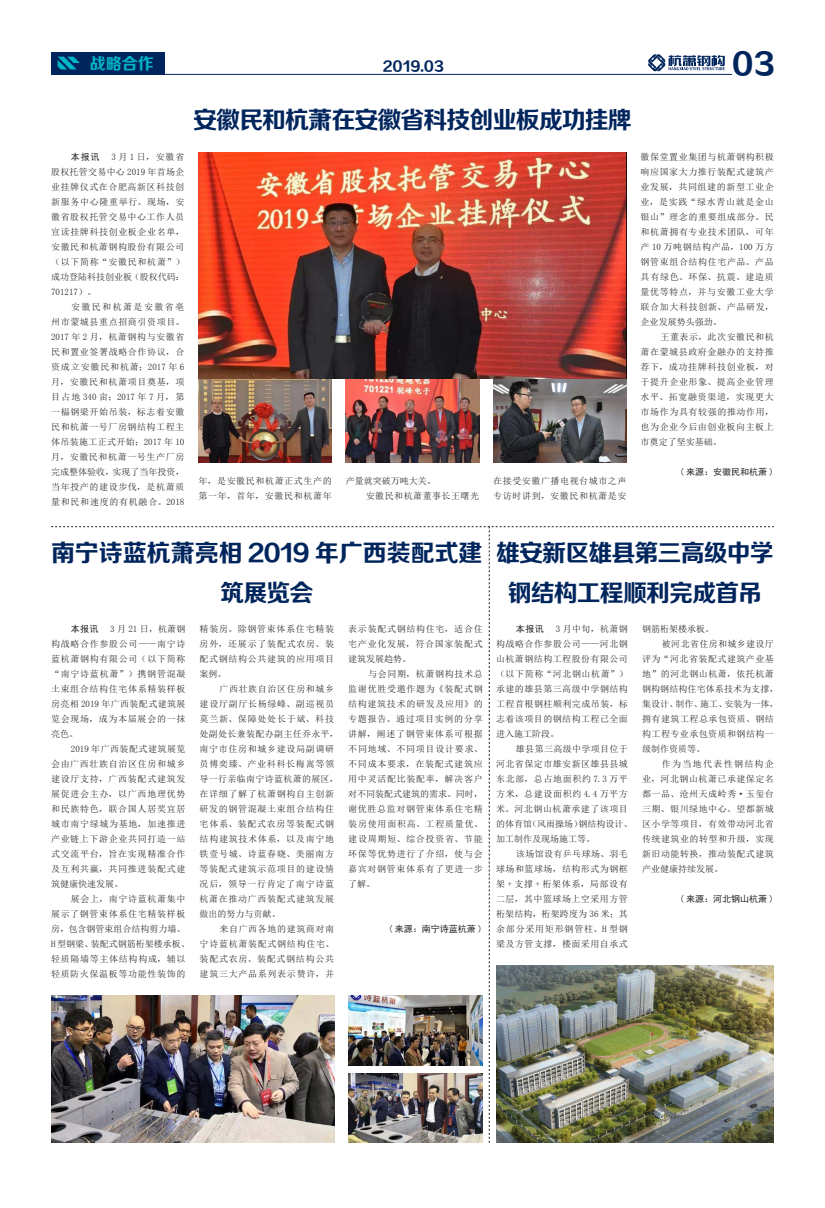
<style>
.page{position:relative;width:825px;height:1208px;background:#fff}
.page>*{position:absolute;margin:0;border:0;box-sizing:border-box;transform-origin:0 0}
.t1{font:30px "FZZCHJW GB1 0";color:#00255d}
.t2{font:24px/40px "FZZCHJW GB1 0";letter-spacing:-.04em;color:#00255d;text-align:center}
.t3{font:24px/40px "FZZCHJW GB1 0";color:#00255d;text-align:center}
.t4{font:16px "FZZCHJW GB1 0";color:#00b5c8}
.t5{font:14px "FZZCHJW GB1 0";color:#00255d}
.t6{font:9px/15px "Sim Sun";letter-spacing:.065em;color:#231f20;text-align:justify}
.t7{font:9px "Sim Hei";color:#231f20}
.t8{font:9px "Sim Sun";color:#231f20}
.t9{font:9px "Sim Sun";letter-spacing:.01em;color:#231f20}
.t10{font:9px "Sim Sun";letter-spacing:.04em;color:#231f20}
.t11{font:9px "Sim Sun";letter-spacing:.145em;color:#231f20}
</style>
<div class="page">
<div style="left:80px;top:52px;width:85px;height:22px;background:#00255d"></div>
<hr style="left:52px;top:74px;width:680px;height:1px;background:#00255d">
<div style="left:52px;top:52px;width:28px;height:22px;background:#00255d"></div>
<svg style="left:58px;top:57px;width:22px;height:12px"></svg>
<svg style="left:648px;top:54px;width:77px;height:17px"></svg>
<svg style="left:51px;top:526px;width:723px;height:616px"></svg>
<img style="left:496px;top:965px;width:278px;height:177px">
<img style="left:348px;top:995px;width:135px;height:70px">
<img style="left:348px;top:1073px;width:134px;height:69px">
<img style="left:51px;top:995px;width:283px;height:147px">
<img style="left:198px;top:378px;width:134px;height:84px">
<img style="left:346px;top:378px;width:133px;height:84px">
<img style="left:493px;top:378px;width:133px;height:84px">
<img style="left:198px;top:152px;width:428px;height:226px">
<h3 class="t4" style="left:90px;top:55px;width:66px">战略合作</h3>
<h3 class="t5" style="left:383px;top:59px;width:63px">2019.03</h3>
<h1 class="t1" style="left:732px;top:48px;width:44px">03</h1>
<p class="t6" style="left:51px;top:149px;width:135px;text-indent:60px">3 月 1 日，安徽省股权托管交易中心 2019 年首场企业挂牌仪式在合肥高新区科技创新服务中心隆重举行。现场，安徽省股权托管交易中心工作人员宣读挂牌科技创业板企业名单，安徽民和杭萧钢构股份有限公司（以下简称“安徽民和杭萧”）成功登陆科技创业板（股权代码：701217）。</p>
<p class="t6" style="left:51px;top:299px;width:135px;text-indent:20px">安徽民和杭萧是安徽省亳州市蒙城县重点招商引资项目。2017 年 2 月，杭萧钢构与安徽省民和置业签署战略合作协议，合资成立安徽民和杭萧；2017 年 6月，安徽民和杭萧项目奠基，项目占地 340 亩；2017 年 7 月，第一榀钢梁开始吊装，标志着安徽民和杭萧一号厂房钢结构工程主体吊装施工正式开始；2017 年 10月，安徽民和杭萧一号生产厂房完成整体验收，实现了当年投资，当年投产的建设步伐，是杭萧质量和民和速度的有机融合。2018</p>
<p class="t7" style="left:71px;top:152px;width:30px">本报讯</p>
<h2 class="t2" style="left:193px;top:102px;width:440px">安徽民和杭萧在安徽省科技创业板成功挂牌</h2>
<p class="t6" style="left:199px;top:473px;width:135px">年，是安徽民和杭萧正式生产的第一年，首年，安徽民和杭萧年</p>
<p class="t6" style="left:366px;top:473px;width:115px;text-indent:-20px">产量就突破万吨大关。<br>安徽民和杭萧董事长王曙光</p>
<p class="t6" style="left:493px;top:473px;width:135px">在接受安徽广播电视台城市之声专访时讲到，安徽民和杭萧是安</p>
<p class="t6" style="left:641px;top:149px;width:135px">徽保堂置业集团与杭萧钢构积极响应国家大力推行装配式建筑产业发展，共同组建的新型工业企业，是实践“绿水青山就是金山银山”理念的重要组成部分。民和杭萧拥有专业技术团队，可年产 10 万吨钢结构产品，100 万方钢管束组合结构住宅产品。产品具有绿色、环保、抗震、建造质量优等特点，并与安徽工业大学联合加大科技创新、产品研发，企业发展势头强劲。</p>
<p class="t6" style="left:641px;top:329px;width:135px;text-indent:20px">王董表示，此次安徽民和杭萧在蒙城县政府金融办的支持推荐下，成功挂牌科技创业板，对于提升企业形象、提高企业管理水平、拓宽融资渠道，实现更大市场作为具有较强的推动作用，也为企业今后由创业板向主板上市奠定了坚实基础。</p>
<p class="t7" style="left:679px;top:467px;width:96px">( 来源：安徽民和杭萧 )</p>
<h2 class="t3" style="left:51px;top:534px;width:433px">南宁诗蓝杭萧亮相 2019 年广西装配式建筑展览会</h2>
<p class="t6" style="left:51px;top:621px;width:136px;text-indent:59px">3 月 21 日，杭萧钢构战略合作参股公司——南宁诗蓝杭萧钢构有限公司（以下简称“南宁诗蓝杭萧”）携钢管混凝土束组合结构住宅体系精装样板房亮相 2019 年广西装配式建筑展览会现场，成为本届展会的一抹亮色。</p>
<p class="t6" style="left:51px;top:741px;width:136px;text-indent:20px">2019 年广西装配式建筑展览会由广西壮族自治区住房和城乡建设厅支持，广西装配式建筑发展促进会主办，以广西地理优势和民族特色，联合国人居奖宜居城市南宁绿城为基地，加速推进产业链上下游企业共同打造一站式交流平台，旨在实现精准合作及互利共赢，共同推进装配式建筑健康快速发展。</p>
<p class="t6" style="left:51px;top:891px;width:140px;text-align:left;text-indent:20px">展会上，南宁诗蓝杭萧集中展示了钢管束体系住宅精装样板房，包含钢管束组合结构剪力墙、<br>H 型钢梁、装配式钢筋桁架楼承板、轻质隔墙等主体结构构成，辅以轻质防火保温板等功能性装饰的</p>
<p class="t7" style="left:71px;top:624px;width:29px">本报讯</p>
<p class="t6" style="left:200px;top:621px;width:136px">精装房。除钢管束体系住宅精装房外，还展示了装配式农房、装配式钢结构公共建筑的应用项目案例。</p>
<p class="t6" style="left:200px;top:681px;width:140px;text-align:left;text-indent:20px">广西壮族自治区住房和城乡建设厅副厅长杨绿峰、副巡视员莫兰新、保障处处长于斌、科技处副处长兼装配办副主任乔永平，南宁市住房和城乡建设局副调研员傅奕臻、产业科科长梅嵩等领导一行亲临南宁诗蓝杭萧的展区，在详细了解了杭萧钢构自主创新研发的钢管混凝土束组合结构住宅体系、装配式农房等装配式钢结构建筑技术体系，以及南宁地铁壹号城、诗蓝春晓、美丽南方等装配式建筑示范项目的建设情况后，领导一行肯定了南宁诗蓝杭萧在推动广西装配式建筑发展做出的努力与贡献。</p>
<p class="t6" style="left:200px;top:921px;width:136px;text-indent:20px">来自广西各地的建筑商对南宁诗蓝杭萧装配式钢结构住宅、装配式农房、装配式钢结构公共建筑三大产品系列表示赞许，并</p>
<p class="t6" style="left:348px;top:621px;width:136px">表示装配式钢结构住宅，适合住宅产业化发展，符合国家装配式建筑发展趋势。</p>
<p class="t6" style="left:348px;top:666px;width:136px;text-indent:20px">与会同期，杭萧钢构技术总监谢优胜受邀作题为《装配式钢结构建筑技术的研发及应用》的专题报告。通过项目实例的分享讲解，阐述了钢管束体系可根据不同地域、不同项目设计要求、不同成本要求，在装配式建筑应用中灵活配比装配率，解决客户对不同装配式建筑的需求。同时，谢优胜总监对钢管束体系住宅精装房使用面积高、工程质量优、建设周期短、综合投资省、节能环保等优势进行了介绍，使与会嘉宾对钢管束体系有了更进一步了解。</p>
<p class="t7" style="left:388px;top:924px;width:96px">( 来源：南宁诗蓝杭萧 )</p>
<h2 class="t2" style="left:496px;top:534px;width:279px">雄安新区雄县第三高级中学钢结构工程顺利完成首吊</h2>
<p class="t6" style="left:496px;top:621px;width:133px;text-indent:60px">3 月中旬，杭萧钢构战略合作参股公司——河北钢山杭萧钢结构工程股份有限公司（以下简称“河北钢山杭萧”）承建的雄县第三高级中学钢结构工程首根钢柱顺利完成吊装，标志着该项目的钢结构工程已全面进入施工阶段。</p>
<p class="t6" style="left:496px;top:741px;width:138px;text-align:left;text-indent:20px">雄县第三高级中学项目位于河北省保定市雄安新区雄县县城东北部，总占地面积约 7.3 万平方米，总建设面积约 4.4 万平方米。河北钢山杭萧承建了该项目的体育馆（风雨操场）钢结构设计、加工制作及现场施工等。</p>
<p class="t6" style="left:496px;top:846px;width:133px;text-indent:20px">该场馆设有乒乓球场、羽毛球场和篮球场，结构形式为钢框架 + 支撑 + 桁架体系，局部设有二层，其中篮球场上空采用方管桁架结构，桁架跨度为 36 米；其余部分采用矩形钢管柱、H 型钢梁及方管支撑，楼面采用自承式</p>
<p class="t7" style="left:516px;top:624px;width:29px">本报讯</p>
<p class="t8" style="left:642px;top:624px;width:73px">钢筋桁架楼承板。</p>
<p class="t10" style="left:662px;top:639px;width:113px">被河北省住房和城乡建设厅</p>
<p class="t6" style="left:642px;top:651px;width:133px">评为“河北省装配式建筑产业基</p>
<p class="t6" style="left:642px;top:666px;width:133px">地”的河北钢山杭萧，依托杭萧</p>
<p class="t9" style="left:642px;top:684px;width:138px">钢构钢结构住宅体系技术为支撑，</p>
<p class="t8" style="left:642px;top:699px;width:138px">集设计、制作、施工、安装为一体，</p>
<p class="t6" style="left:642px;top:711px;width:133px">拥有建筑工程总承包资质、钢结</p>
<p class="t6" style="left:642px;top:726px;width:133px">构工程专业承包资质和钢结构一</p>
<p class="t6" style="left:642px;top:741px;width:64px">级制作资质等。</p>
<p class="t11" style="left:662px;top:759px;width:113px">作为当地代表性钢结构企</p>
<p class="t6" style="left:642px;top:771px;width:133px">业，河北钢山杭萧已承建保定名</p>
<p class="t6" style="left:642px;top:786px;width:133px">都一品、沧州天成岭秀·玉玺台</p>
<p class="t6" style="left:642px;top:801px;width:133px">三期、银川绿地中心、望都新城</p>
<p class="t6" style="left:642px;top:816px;width:133px">区小学等项目，有效带动河北省</p>
<p class="t6" style="left:642px;top:831px;width:133px">传统建筑业的转型和升级，实现</p>
<p class="t6" style="left:642px;top:846px;width:133px">新旧动能转换，推动装配式建筑</p>
<p class="t8" style="left:642px;top:864px;width:82px">产业健康持续发展。</p>
<p class="t7" style="left:679px;top:894px;width:96px">( 来源：河北钢山杭萧 )</p>
</div>
